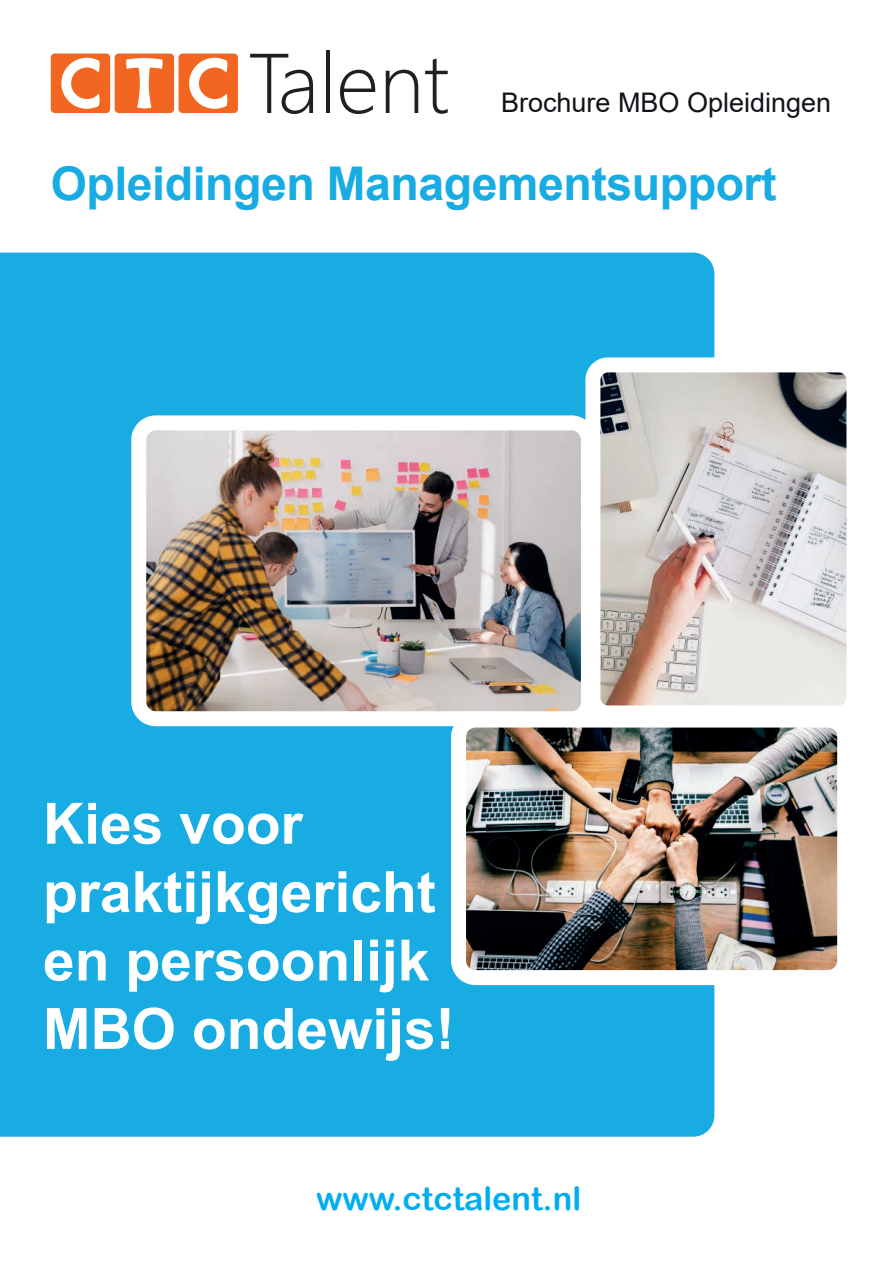
<style>
.page{position:relative;width:893px;height:1263px;background:#fff}
.page>*{position:absolute;margin:0;border:0;box-sizing:border-box;transform-origin:0 0}
.t1{font:300 84.6px "Segoe UI";color:#231f20}
.t2{font:700 57px/68.4px "Arial";color:#fff}
.t3{font:700 46.5px "Arial";letter-spacing:-.01em;color:#18ace3}
.t4{font:32.4px "Arial Rounded MT Bold";color:#00aeef}
.t5{font:27px "Arial";color:#101318}
</style>
<div class="page">
<div style="left:115px;top:54px;width:59px;height:59px;background:#f36621;border-radius:4px"></div>
<div style="left:179px;top:54px;width:59px;height:59px;background:#f36621;border-radius:4px"></div>
<div style="left:51px;top:54px;width:59px;height:59px;background:#f36621;border-radius:4px"></div>
<svg style="left:189px;top:57px;width:39px;height:52px"></svg>
<svg style="left:61px;top:57px;width:39px;height:52px"></svg>
<svg style="left:125px;top:53px;width:38px;height:56px"></svg>
<div style="left:0;top:253px;width:714px;height:884px;background:#18ace3"></div>
<img style="left:467px;top:728px;width:369px;height:241px">
<img style="left:601px;top:373px;width:244px;height:331px">
<img style="left:147px;top:431px;width:433px;height:279px">
<div style="left:585px;top:357px;width:276px;height:363px;border:15px solid #fff;border-radius:15px"></div>
<div style="left:131px;top:415px;width:465px;height:311px;border:15px solid #fff;border-radius:17px"></div>
<div style="left:451px;top:712px;width:401px;height:273px;border:15px solid #fff;border-radius:17px"></div>
<h1 class="t1" style="left:248px;top:3px;width:203px">Talent</h1>
<p class="t5" style="left:501px;top:84px;width:332px">Brochure MBO Opleidingen</p>
<p class="t3" style="left:51px;top:151px;width:727px">Opleidingen Managementsupport</p>
<p class="t2" style="left:43px;top:790px;width:413px">Kies voor praktijkgericht en persoonlijk<br>MBO ondewijs!</p>
<p class="t4" style="left:316px;top:1180px;width:266px">www.ctctalent.nl</p>
</div>
